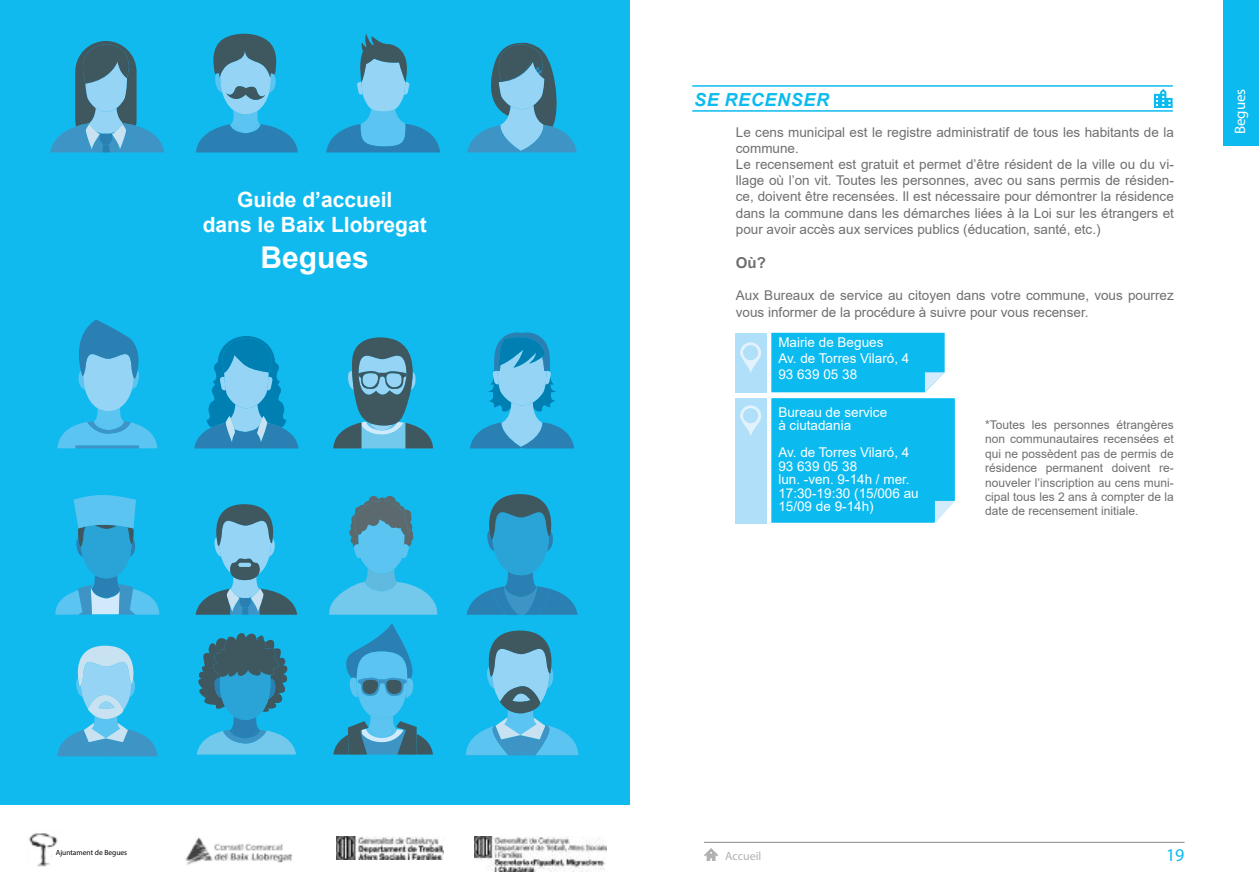
<style>
.page{position:relative;width:1259px;height:893px;background:#fff}
.page>*{position:absolute;margin:0;border:0;box-sizing:border-box;transform-origin:0 0}
.t1{font:700 30px "Arial";color:#fff}
.t2{font:700 21px/25.2px "Arial";color:#fff;text-align:center}
.t3{font:italic 700 18px "Arial";letter-spacing:.035em;color:#0bbbef}
.t4{font:18px "Myriad Pro";color:#0bbbef}
.t5{font:15px "Myriad Pro";color:#fff}
.t6{font:700 15px "Arial";color:#706f6f}
.t7{font:13.5px/16.2px "Arial";color:#706f6f}
.t8{font:13.5px/13.5px "Arial";color:#fff}
.t9{font:12px/14.4px "Arial";color:#706f6f;text-align:justify}
.t10{font:12px "Myriad Pro";color:#b2b1b1}
.t11{font:7.5px "Myriad Pro";color:#000}
</style>
<div class="page">
<hr style="left:692px;top:85px;width:480px;height:2px;background:#0bbbef">
<hr style="left:692px;top:110px;width:480px;height:2px;background:#0bbbef">
<div style="left:1224px;top:0;width:35px;height:145px;background:#0bbbef"></div>
<hr style="left:704px;top:842px;width:480px;height:1px;background:#878787">
<svg style="left:704px;top:848px;width:14px;height:13px"></svg>
<svg style="left:1154px;top:89px;width:18px;height:19px"></svg>
<div style="left:0;top:0;width:629px;height:806px;background:#11baee"></div>
<svg style="left:329px;top:496px;width:108px;height:119px"></svg>
<svg style="left:194px;top:336px;width:105px;height:112px"></svg>
<svg style="left:470px;top:332px;width:104px;height:117px"></svg>
<svg style="left:55px;top:495px;width:104px;height:120px"></svg>
<svg style="left:196px;top:34px;width:102px;height:118px"></svg>
<svg style="left:57px;top:646px;width:100px;height:110px"></svg>
<svg style="left:197px;top:633px;width:99px;height:121px"></svg>
<svg style="left:333px;top:623px;width:100px;height:131px"></svg>
<svg style="left:57px;top:320px;width:100px;height:128px"></svg>
<svg style="left:466px;top:494px;width:111px;height:121px"></svg>
<svg style="left:466px;top:630px;width:112px;height:125px"></svg>
<svg style="left:333px;top:337px;width:100px;height:111px"></svg>
<svg style="left:467px;top:43px;width:110px;height:109px"></svg>
<svg style="left:326px;top:33px;width:114px;height:119px"></svg>
<svg style="left:196px;top:504px;width:101px;height:111px"></svg>
<svg style="left:50px;top:41px;width:114px;height:111px"></svg>
<img style="left:185px;top:837px;width:107px;height:28px">
<img style="left:337px;top:837px;width:106px;height:22px">
<img style="left:474px;top:837px;width:133px;height:34px">
<div style="left:735px;top:333px;width:31px;height:59px;background:#afdff9"></div>
<div style="left:735px;top:398px;width:31px;height:125px;background:#afdff9"></div>
<div style="left:771px;top:333px;width:174px;height:59px;background:#0bbbef"></div>
<div style="left:771px;top:398px;width:184px;height:125px;background:#0bbbef"></div>
<svg style="left:740px;top:342px;width:21px;height:32px"></svg>
<div style="left:743px;top:345px;width:15px;height:15px;background:#afdff9;border-radius:50%"></div>
<svg style="left:740px;top:405px;width:21px;height:32px"></svg>
<div style="left:743px;top:408px;width:15px;height:15px;background:#afdff9;border-radius:50%"></div>
<img style="left:29px;top:833px;width:29px;height:34px">
<h2 class="t2" style="left:203px;top:187px;width:226px">Guide d’accueil<br>dans le Baix Llobregat</h2>
<h1 class="t1" style="left:260px;top:236px;width:110px">Begues</h1>
<p class="t11" style="left:56px;top:848px;width:73px">Ajuntament de Begues</p>
<h3 class="t3" style="left:694px;top:87px;width:136px">SE RECENSER</h3>
<p class="t7" style="left:736px;top:124px;width:439px">Le cens municipal est le registre administratif de tous les habitants de la commune.<br>Le recensement est gratuit et permet d’être résident de la ville ou du vi&shy;llage où l’on vit. Toutes les personnes, avec ou sans permis de résiden&shy;ce, doivent être recensées. Il est nécessaire pour démontrer la résidence dans la commune dans les démarches liées à la Loi sur les étrangers et pour avoir accès aux services publics (éducation, santé, etc.)</p>
<p class="t6" style="left:736px;top:252px;width:31px">Où?</p>
<p class="t7" style="left:736px;top:287px;width:439px">Aux Bureaux de service au citoyen dans votre commune, vous pourrez vous informer de la procédure à suivre pour vous recenser.</p>
<p class="t8" style="left:778px;top:334px;width:133px;line-height:16.2px">Mairie de Begues<br>Av. de Torres Vilaró, 4<br>93 639 05 38</p>
<p class="t8" style="left:778px;top:405px;width:110px">Bureau de service à ciutadania</p>
<p class="t8" style="left:778px;top:445px;width:142px">Av. de Torres Vilaró, 4<br>93 639 05 38<br>lun. -ven. 9-14h / mer.<br>17:30-19:30 (15/006 au<br>15/09 de 9-14h)</p>
<p class="t9" style="left:985px;top:417px;width:190px">*Toutes les personnes étrangères non communautaires recensées et qui ne possèdent pas de permis de résidence permanent doivent re&shy;nouveler l’inscription au cens muni&shy;cipal tous les 2 ans à compter de la date de recensement initiale.</p>
<p class="t5" style="left:1230px;top:134px;width:47px;rotate:-90deg">Begues</p>
<p class="t10" style="left:725px;top:849px;width:38px">Accueil</p>
<h3 class="t4" style="left:1166px;top:844px;width:20px">19</h3>
</div>
